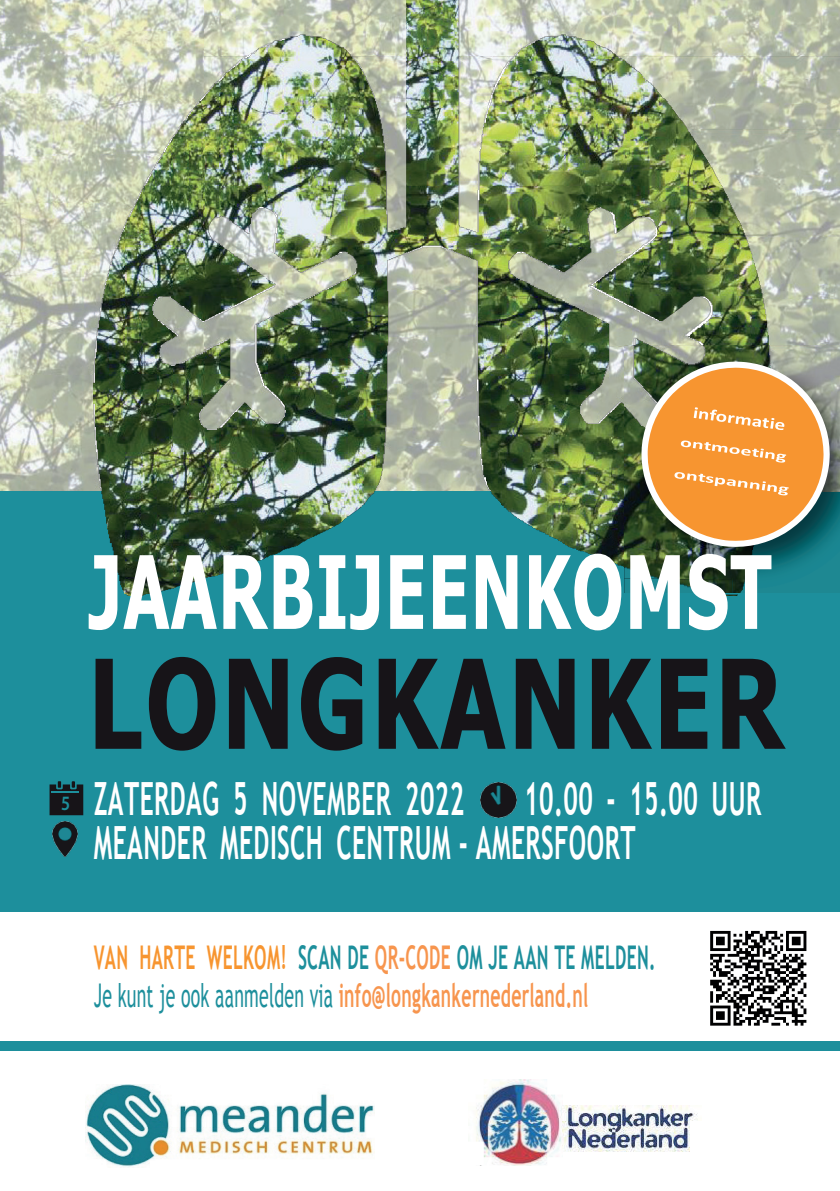
<style>
.page{position:relative;width:840px;height:1191px;background:#fff}
.page>*{position:absolute;margin:0;border:0;box-sizing:border-box;transform-origin:0 0}
.t1{font:700 123.8px "Tahoma";letter-spacing:.035em;color:#171418;scale:.76 1}
.t2{font:700 101.4px "Tahoma";letter-spacing:.025em;color:#fff;scale:.66 1}
.t3{font:700 45.8px/43.8px "Trebuchet MS";letter-spacing:.015em;color:#fff;scale:.54 1}
.t4{font:700 32.6px/37.6px "Trebuchet MS";letter-spacing:.015em;color:#f7954e;scale:.54 1}
.t5{font:600 20.4px "Myriad Pro";color:#1d8f9c;scale:.82 1}
.s1{color:#f79530}
.s2{color:#1d8f9c}
.s3{font-weight:400;color:#1d8f9c}
</style>
<div class="page">
<img style="left:0;top:0;width:93px;height:491px">
<img style="left:767px;top:0;width:72px;height:56px">
<img style="left:767px;top:56px;width:72px;height:72px">
<img style="left:767px;top:128px;width:72px;height:217px">
<div style="left:0;top:491px;width:839px;height:420px;background:#1d8f9c"></div>
<img style="left:93px;top:0;width:674px;height:595px">
<img style="left:769px;top:345px;width:70px;height:146px">
<img style="left:769px;top:491px;width:70px;height:91px">
<img style="left:624px;top:345px;width:145px;height:247px">
<img style="left:624px;top:578px;width:41px;height:14px">
<img style="left:665px;top:578px;width:66px;height:14px">
<img style="left:52px;top:821px;width:26px;height:35px">
<img style="left:480px;top:782px;width:36px;height:35px">
<svg style="left:49px;top:781px;width:34px;height:34px"></svg>
<div style="left:0;top:1041px;width:839px;height:10px;background:#1d8f9c"></div>
<img style="left:476px;top:1079px;width:86px;height:86px">
<img style="left:562px;top:1106px;width:136px;height:45px">
<svg style="left:641px;top:361px;width:188px;height:186px;background:#d09651"></svg>
<img style="left:85px;top:1084px;width:289px;height:83px">
<img style="left:710px;top:930px;width:97px;height:96px">
<p class="t5" style="left:61px;top:792px;width:12px">5</p>
<h2 class="t2" style="left:88px;top:521px;width:1035px">JAARBIJEENKOMST</h2>
<h1 class="t1" style="left:88px;top:617px;width:915px">LONGKANKER</h1>
<h3 class="t3" style="left:94px;top:777px;width:1236px;text-indent:430px">10.00 - 15.00 UUR<br>MEANDER MEDISCH CENTRUM - AMERSFOORT</h3>
<h3 class="t3" style="left:94px;top:777px;width:687px">ZATERDAG 5 NOVEMBER 2022</h3>
<p class="t4" style="left:94px;top:938px;width:1041px"><span class="s1">VAN HARTE WELKOM!</span> <span class="s2">SCAN DE</span> QR-CODE <span class="s2">OM JE AAN TE MELDEN.<br></span><span class="s3">Je kunt je ook aanmelden via</span> info@longkankernederland.nl</p>
</div>
